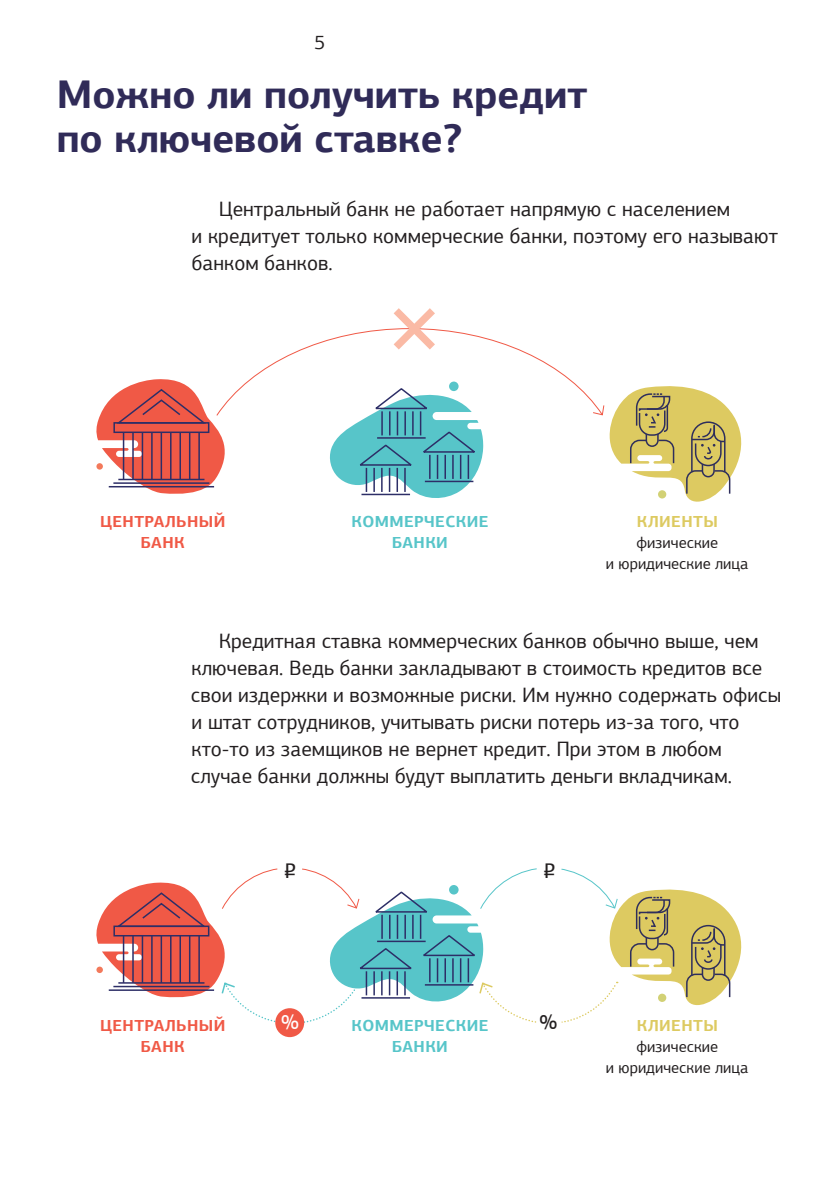
<style>
.page{position:relative;width:840px;height:1191px;background:#fff}
.page>*{position:absolute;margin:0;border:0;box-sizing:border-box;transform-origin:0 0}
.t1{font:700 40px/44px "PF Agora Sans Pro";color:#302b58}
.t2{font:20.8px/27px "PF Agora Sans Pro";color:#231f20}
.t3{font:20.8px "ALS Rubl";color:#231f20}
.t4{font:500 20.8px "PF Agora Sans Pro";color:#fff}
.t5{font:500 20.8px "PF Agora Sans Pro";color:#231f20}
.t6{font:20px "PF Agora Sans Pro";color:#231f20}
.t7{font:16px/21px "PF Agora Sans Pro";color:#231f20;text-align:center}
.t8{font:700 16px/21px "PF Agora Sans Pro";letter-spacing:.025em;color:#57c5c9;text-align:center}
.t9{font:700 16px/21px "PF Agora Sans Pro";letter-spacing:.025em;color:#f05946;text-align:center}
.t10{font:700 16px "PF Agora Sans Pro";letter-spacing:.025em;color:#ddca61}
</style>
<div class="page">
<svg style="left:96px;top:868px;width:646px;height:156px"></svg>
<div style="left:277px;top:855px;width:25px;height:25px;background:#fff;border-radius:50%"></div>
<div style="left:275px;top:1008px;width:29px;height:29px;background:#f05946;border-radius:50%"></div>
<div style="left:536px;top:855px;width:25px;height:25px;background:#fff;border-radius:50%"></div>
<div style="left:536px;top:1010px;width:25px;height:25px;background:#fff;border-radius:50%"></div>
<svg style="left:96px;top:308px;width:646px;height:194px"></svg>
<p class="t6" style="left:314px;top:30px;width:13px">5</p>
<h1 class="t1" style="left:57px;top:72px;width:531px">Можно ли получить кредит по ключевой ставке?</h1>
<p class="t2" style="left:191px;top:195px;width:587px;text-indent:27px">Центральный банк не работает напрямую с населением<br>и кредитует только коммерческие банки, поэтому его называют банком банков.</p>
<p class="t9" style="left:100px;top:511px;width:127px">ЦЕНТРАЛЬНЫЙ<br>БАНК</p>
<p class="t8" style="left:351px;top:511px;width:138px">КОММЕРЧЕСКИЕ<br>БАНКИ</p>
<p class="t10" style="left:636px;top:511px;width:82px">КЛИЕНТЫ</p>
<p class="t7" style="left:605px;top:532px;width:144px">физические<br>и юридические лица</p>
<p class="t2" style="left:191px;top:627px;width:591px;text-indent:28px">Кредитная ставка коммерческих банков обычно выше, чем ключевая. Ведь банки закладывают в стоимость кредитов все свои издержки и возможные риски. Им нужно содержать офисы и штат сотрудников, учитывать риски потерь из-за того, что кто-то из заемщиков не вернет кредит. При этом в любом случае банки должны будут выплатить деньги вкладчикам.</p>
<p class="t3" style="left:283px;top:858px;width:15px">o</p>
<p class="t3" style="left:542px;top:858px;width:15px">o</p>
<p class="t4" style="left:281px;top:1009px;width:19px">%</p>
<p class="t5" style="left:539px;top:1008px;width:19px">%</p>
<p class="t9" style="left:100px;top:1014px;width:127px">ЦЕНТРАЛЬНЫЙ<br>БАНК</p>
<p class="t8" style="left:351px;top:1014px;width:138px">КОММЕРЧЕСКИЕ<br>БАНКИ</p>
<p class="t10" style="left:636px;top:1015px;width:82px">КЛИЕНТЫ</p>
<p class="t7" style="left:605px;top:1035px;width:144px">физические<br>и юридические лица</p>
</div>
